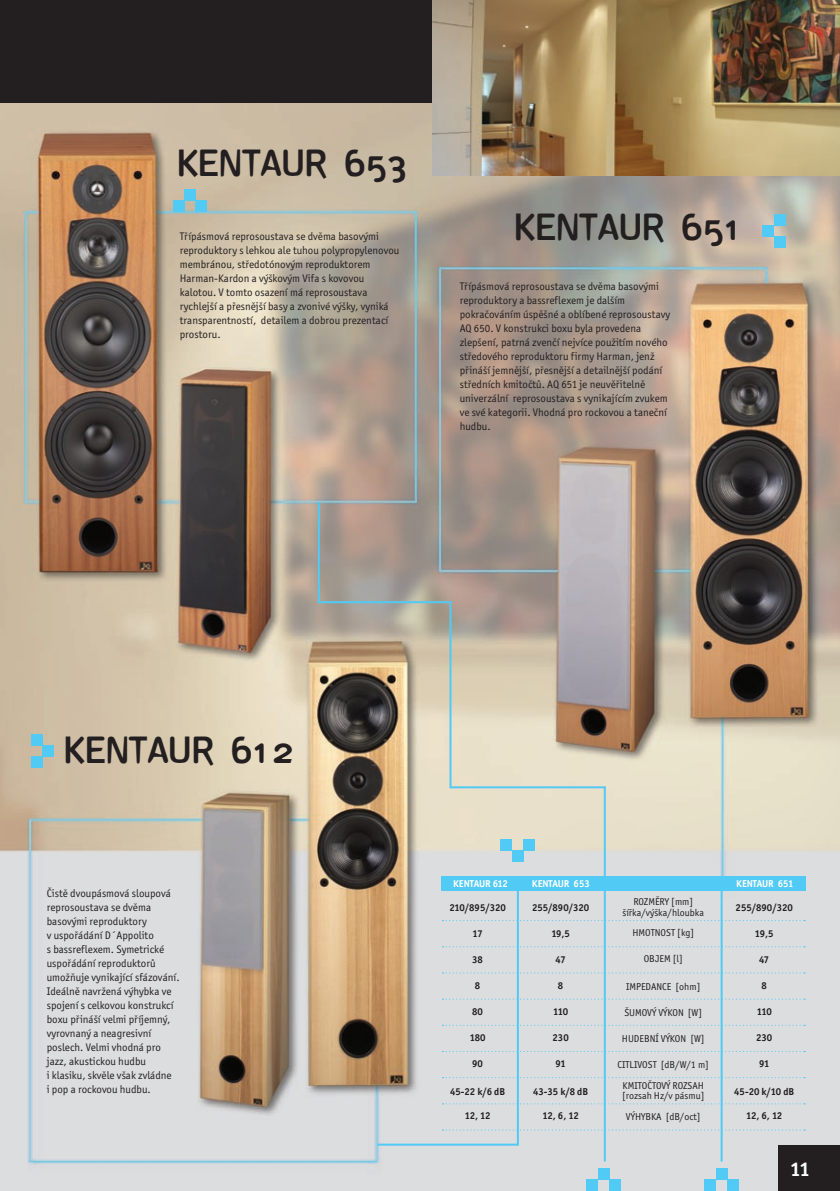
<style>
.page{position:relative;width:840px;height:1191px;background:#fff}
.page>*{position:absolute;margin:0;border:0;box-sizing:border-box;transform-origin:0 0}
.t1{font:700 36px "Deconstruct";color:#231f20}
.popis_řady{font:700 20px "Officina San Itc TEE";color:#fff}
.popis_výrobku{font:11px/14px "Officina San Itc TEE";color:#231f20}
.t2{font:10px "Officina San Itc TEE";color:#231f20}
.t3{font:700 10px "Officina San Itc TEE";color:#231f20}
.popis_výrobku-2{font:700 10px "Officina San Itc TEE";color:#fff}
</style>
<div class="page">
<img style="left:0;top:102px;width:839px;height:1089px">
<div style="left:0;top:0;width:435px;height:102px;background:#231f20"></div>
<hr style="left:603px;top:787px;width:2px;height:374px;background:#51caf5">
<div style="left:196px;top:201px;width:11px;height:11px;background:#51caf5"></div>
<div style="left:184px;top:189px;width:12px;height:12px;background:#51caf5"></div>
<div style="left:173px;top:201px;width:11px;height:11px;background:#51caf5"></div>
<hr style="left:720px;top:889px;width:2px;height:272px;background:#51caf5">
<div style="left:727px;top:1179px;width:11px;height:12px;background:#51caf5"></div>
<div style="left:715px;top:1168px;width:12px;height:11px;background:#51caf5"></div>
<div style="left:704px;top:1179px;width:11px;height:12px;background:#51caf5"></div>
<svg style="left:442px;top:946px;width:362px;height:1px"></svg>
<svg style="left:442px;top:972px;width:362px;height:1px"></svg>
<svg style="left:442px;top:920px;width:362px;height:1px"></svg>
<svg style="left:442px;top:1024px;width:362px;height:1px"></svg>
<svg style="left:442px;top:1051px;width:362px;height:1px"></svg>
<svg style="left:442px;top:998px;width:362px;height:1px"></svg>
<svg style="left:442px;top:1103px;width:362px;height:1px"></svg>
<svg style="left:442px;top:1129px;width:362px;height:1px"></svg>
<svg style="left:442px;top:1077px;width:362px;height:1px"></svg>
<hr style="left:516px;top:880px;width:2px;height:265px;background:#51caf5">
<div style="left:523px;top:839px;width:11px;height:11px;background:#51caf5"></div>
<div style="left:511px;top:850px;width:12px;height:12px;background:#51caf5"></div>
<div style="left:500px;top:839px;width:11px;height:11px;background:#51caf5"></div>
<div style="left:441px;top:876px;width:364px;height:14px;background:#51caf5"></div>
<hr style="left:450px;top:786px;width:155px;height:2px;background:#51caf5">
<hr style="left:377px;top:1143px;width:140px;height:2px;background:#51caf5">
<hr style="left:449px;top:601px;width:2px;height:187px;background:#51caf5">
<hr style="left:317px;top:502px;width:2px;height:100px;background:#51caf5">
<div style="left:31px;top:756px;width:12px;height:12px;background:#51caf5"></div>
<div style="left:43px;top:745px;width:11px;height:11px;background:#51caf5"></div>
<div style="left:31px;top:734px;width:12px;height:11px;background:#51caf5"></div>
<hr style="left:317px;top:601px;width:132px;height:2px;background:#51caf5">
<img style="left:432px;top:0;width:407px;height:176px">
<div style="left:609px;top:1179px;width:11px;height:12px;background:#51caf5"></div>
<div style="left:597px;top:1168px;width:12px;height:11px;background:#51caf5"></div>
<div style="left:586px;top:1179px;width:11px;height:12px;background:#51caf5"></div>
<div style="left:773px;top:237px;width:12px;height:11px;background:#51caf5"></div>
<div style="left:762px;top:225px;width:11px;height:12px;background:#51caf5"></div>
<div style="left:773px;top:214px;width:12px;height:11px;background:#51caf5"></div>
<div style="left:778px;top:1145px;width:61px;height:46px;background:#231f20"></div>
<p class="t1" style="left:177px;top:143px;width:231px">KENTAUR 653</p>
<p class="popis_výrobku" style="left:180px;top:229px;width:221px">Třípásmová reprosoustava se dvěma basovými reproduktory s lehkou ale tuhou polypropylenovou membránou, středotónovým reproduktorem Harman-Kardon a výškovým Vifa s kovovou kalotou. V tomto osazení má reprosoustava rychlejší a přesnější basy a zvonivé výšky, vyniká transparentností, detailem a dobrou prezentací prostoru.</p>
<p class="t1" style="left:514px;top:207px;width:229px">KENTAUR 651</p>
<p class="popis_výrobku" style="left:459px;top:280px;width:212px">Třípásmová reprosoustava se dvěma basovými reproduktory a bassreflexem je dalším pokračováním úspěšné a oblíbené reprosoustavy AQ 650. V konstrukci boxu byla provedena zlepšení, patrná zvenčí nejvíce použitím nového středového reproduktoru firmy Harman, jenž přináší jemnější, přesnější a detailnější podání středních kmitočtů. AQ 651 je neuvěřitelně univerzální reprosoustava s vynikajícím zvukem</p>
<p class="popis_výrobku" style="left:459px;top:406px;width:209px">ve své kategorii. Vhodná pro rockovou a taneční hudbu.</p>
<p class="t1" style="left:64px;top:730px;width:232px">KENTAUR 612</p>
<p class="popis_výrobku" style="left:47px;top:886px;width:126px">Čistě dvoupásmová sloupová reprosoustava se dvěma basovými reproduktory</p>
<p class="popis_výrobku" style="left:47px;top:928px;width:108px">v uspořádání D´Appolito</p>
<p class="popis_výrobku" style="left:47px;top:942px;width:134px">s bassreflexem. Symetrické uspořádání reproduktorů umožňuje vynikající sfázování.<br>Ideálně navržená výhybka ve spojení s celkovou konstrukcí boxu přináší velmi příjemný, vyrovnaný a neagresivní poslech. Velmi vhodná pro</p>
<p class="popis_výrobku" style="left:47px;top:1054px;width:101px">jazz, akustickou hudbu</p>
<p class="popis_výrobku" style="left:47px;top:1068px;width:126px">i klasiku, skvěle však zvládne</p>
<p class="popis_výrobku" style="left:47px;top:1082px;width:105px">i pop a rockovou hudbu.</p>
<p class="popis_výrobku-2" style="left:453px;top:877px;width:56px">KENTAUR 612</p>
<p class="popis_výrobku-2" style="left:531px;top:877px;width:59px">KENTAUR 653</p>
<p class="popis_výrobku-2" style="left:735px;top:877px;width:59px">KENTAUR 651</p>
<p class="t3" style="left:449px;top:901px;width:58px">210/895/320</p>
<p class="t3" style="left:472px;top:927px;width:12px">17</p>
<p class="t3" style="left:472px;top:953px;width:12px">38</p>
<p class="t3" style="left:474px;top:979px;width:7px">8</p>
<p class="t3" style="left:472px;top:1005px;width:12px">80</p>
<p class="t3" style="left:469px;top:1031px;width:17px">180</p>
<p class="t3" style="left:472px;top:1057px;width:12px">90</p>
<p class="t3" style="left:450px;top:1085px;width:57px">45-22 k/6 dB</p>
<p class="t3" style="left:464px;top:1109px;width:27px">12, 12</p>
<p class="t3" style="left:531px;top:901px;width:59px">255/890/320</p>
<p class="t3" style="left:551px;top:927px;width:20px">19,5</p>
<p class="t3" style="left:555px;top:953px;width:12px">47</p>
<p class="t3" style="left:557px;top:979px;width:7px">8</p>
<p class="t3" style="left:553px;top:1005px;width:17px">110</p>
<p class="t3" style="left:552px;top:1031px;width:18px">230</p>
<p class="t3" style="left:555px;top:1057px;width:12px">91</p>
<p class="t3" style="left:533px;top:1085px;width:57px">43-35 k/8 dB</p>
<p class="t3" style="left:542px;top:1109px;width:38px">12, 6, 12</p>
<p class="t2" style="left:633px;top:896px;width:61px">ROZMĚRY [mm]</p>
<p class="t2" style="left:622px;top:907px;width:83px">šířka/výška/hloubka</p>
<p class="t2" style="left:632px;top:927px;width:63px">HMOTNOST [kg]</p>
<p class="t2" style="left:643px;top:953px;width:41px">OBJEM [l]</p>
<p class="t2" style="left:625px;top:981px;width:76px">IMPEDANCE [ohm]</p>
<p class="t2" style="left:624px;top:1007px;width:79px">ŠUMOVÝ VÝKON [W]</p>
<p class="t2" style="left:621px;top:1033px;width:84px">HUDEBNÍ VÝKON [W]</p>
<p class="t2" style="left:617px;top:1059px;width:93px">CITLIVOST [dB/W/1 m]</p>
<p class="t2" style="left:622px;top:1080px;width:83px">KMITOČTOVÝ ROZSAH</p>
<p class="t2" style="left:621px;top:1090px;width:84px">[rozsah Hz/v pásmu]</p>
<p class="t2" style="left:625px;top:1111px;width:76px">VÝHYBKA [dB/oct]</p>
<p class="t3" style="left:735px;top:901px;width:59px">255/890/320</p>
<p class="t3" style="left:754px;top:927px;width:20px">19,5</p>
<p class="t3" style="left:758px;top:953px;width:12px">47</p>
<p class="t3" style="left:761px;top:979px;width:7px">8</p>
<p class="t3" style="left:756px;top:1005px;width:17px">110</p>
<p class="t3" style="left:755px;top:1031px;width:18px">230</p>
<p class="t3" style="left:758px;top:1057px;width:12px">91</p>
<p class="t3" style="left:733px;top:1085px;width:61px">45-20 k/10 dB</p>
<p class="t3" style="left:745px;top:1109px;width:38px">12, 6, 12</p>
<p class="popis_řady" style="left:789px;top:1157px;width:22px">11</p>
</div>
